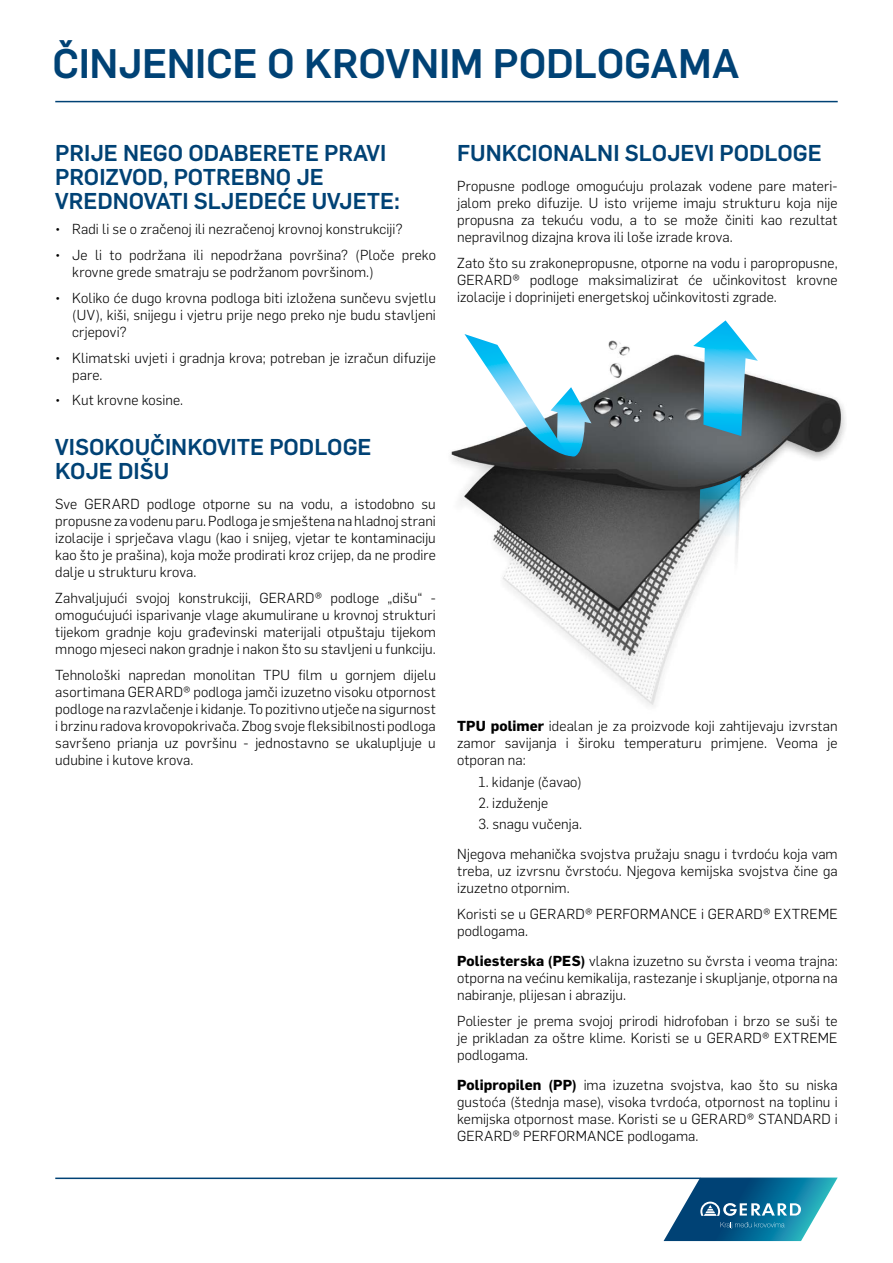
<style>
.page{position:relative;width:893px;height:1263px;background:#fff}
.page>*{position:absolute;margin:0;border:0;box-sizing:border-box;transform-origin:0 0}
.t1{font:500 40.5px "Flama";letter-spacing:-.01em;color:#004275}
.t2{font:500 22.5px/24px "Flama";color:#004275}
.t3{font:300 14.25px/17.1px "Flama";letter-spacing:.005em;color:#000;text-align:justify}
.s1{font-weight:700}
</style>
<div class="page">
<hr style="left:55px;top:1177px;width:645px;height:2px;background:#004275">
<hr style="left:55px;top:101px;width:783px;height:1px;background:#004275">
<svg style="left:664px;top:1177px;width:173px;height:64px"></svg>
<img style="left:450px;top:340px;width:395px;height:366px">
<svg style="left:693px;top:320px;width:65px;height:116px"></svg>
<svg style="left:698px;top:475px;width:42px;height:91px"></svg>
<svg style="left:464px;top:334px;width:127px;height:123px"></svg>
<h1 class="t1" style="left:53px;top:34px;width:688px">ČINJENICE O KROVNIM PODLOGAMA</h1>
<h2 class="t2" style="left:55px;top:140px;width:346px">PRIJE NEGO ODABERETE PRAVI<br>PROIZVOD, POTREBNO JE<br>VREDNOVATI SLJEDEĆE UVJETE:</h2>
<p class="t3" style="left:55px;top:220px;width:349px">• Radi li se o zračenoj ili nezračenoj krovnoj konstrukciji?</p>
<p class="t3" style="left:72px;top:246px;width:365px;text-indent:-17px">• Je li to podržana ili nepodržana površina? (Ploče preko krovne grede smatraju se podržanom površinom.)</p>
<p class="t3" style="left:72px;top:288px;width:365px;text-indent:-17px">• Koliko će dugo krovna podloga biti izložena sunčevu svjetlu (UV), kiši, snijegu i vjetru prije nego preko nje budu stavljeni crjepovi?</p>
<p class="t3" style="left:72px;top:348px;width:365px;text-indent:-17px">• Klimatski uvjeti i gradnja krova; potreban je izračun difuzije pare.</p>
<p class="t3" style="left:55px;top:391px;width:129px">• Kut krovne kosine.</p>
<h2 class="t2" style="left:55px;top:434px;width:318px">VISOKOUČINKOVITE PODLOGE<br>KOJE DIŠU</h2>
<p class="t3" style="left:55px;top:494px;width:382px">Sve GERARD podloge otporne su na vodu, a istodobno su propusne za vodenu paru. Podloga je smještena na hladnoj strani izolacije i sprječava vlagu (kao i snijeg, vjetar te kontaminaciju kao što je prašina), koja može prodirati kroz crijep, da ne prodire dalje u strukturu krova.</p>
<p class="t3" style="left:55px;top:588px;width:382px">Zahvaljujući svojoj konstrukciji, GERARD® podloge „dišu“ - omogućujući isparivanje vlage akumulirane u krovnoj strukturi tijekom gradnje koju građevinski materijali otpuštaju tijekom mnogo mjeseci nakon gradnje i nakon što su stavljeni u funkciju.</p>
<p class="t3" style="left:55px;top:665px;width:382px">Tehnološki napredan monolitan TPU film u gornjem dijelu asortimana GERARD® podloga jamči izuzetno visoku otpornost podloge na razvlačenje i kidanje. To pozitivno utječe na sigurnost i brzinu radova krovopokrivača. Zbog svoje fleksibilnosti podloga savršeno prianja uz površinu - jednostavno se ukalupljuje u udubine i kutove krova.</p>
<h2 class="t2" style="left:457px;top:140px;width:366px">FUNKCIONALNI SLOJEVI PODLOGE</h2>
<p class="t3" style="left:457px;top:176px;width:382px">Propusne podloge omogućuju prolazak vodene pare materi&shy;jalom preko difuzije. U isto vrijeme imaju strukturu koja nije propusna za tekuću vodu, a to se može činiti kao rezultat nepravilnog dizajna krova ili loše izrade krova.</p>
<p class="t3" style="left:457px;top:253px;width:382px">Zato što su zrakonepropusne, otporne na vodu i paropropusne, GERARD® podloge maksimalizirat će učinkovitost krovne izolacije i doprinijeti energetskoj učinkovitosti zgrade.</p>
<p class="t3" style="left:457px;top:717px;width:382px"><span class="s1">TPU polimer</span> idealan je za proizvode koji zahtijevaju izvrstan zamor savijanja i široku temperaturu primjene. Veoma je otporan na:</p>
<p class="t3" style="left:478px;top:772px;width:104px">1. kidanje (čavao)</p>
<p class="t3" style="left:478px;top:794px;width:71px">2. izduženje</p>
<p class="t3" style="left:457px;top:809px;width:382px;line-height:29.8px;text-indent:21px">3. snagu vučenja.<br>Njegova mehanička svojstva pružaju snagu i tvrdoću koja vam</p>
<p class="t3" style="left:457px;top:862px;width:382px">treba, uz izvrsnu čvrstoću. Njegova kemijska svojstva čine ga izuzetno otpornim.</p>
<p class="t3" style="left:457px;top:905px;width:382px">Koristi se u GERARD® PERFORMANCE i GERARD® EXTREME podlogama.</p>
<p class="t3" style="left:457px;top:952px;width:382px"><span class="s1">Poliesterska (PES)</span> vlakna izuzetno su čvrsta i veoma trajna: otporna na većinu kemikalija, rastezanje i skupljanje, otporna na nabiranje, plijesan i abraziju.</p>
<p class="t3" style="left:457px;top:1011px;width:382px">Poliester je prema svojoj prirodi hidrofoban i brzo se suši te je prikladan za oštre klime. Koristi se u GERARD® EXTREME podlogama.</p>
<p class="t3" style="left:457px;top:1075px;width:382px"><span class="s1">Polipropilen (PP)</span> ima izuzetna svojstva, kao što su niska gustoća (štednja mase), visoka tvrdoća, otpornost na toplinu i kemijska otpornost mase. Koristi se u GERARD® STANDARD i GERARD® PERFORMANCE podlogama.</p>
</div>
